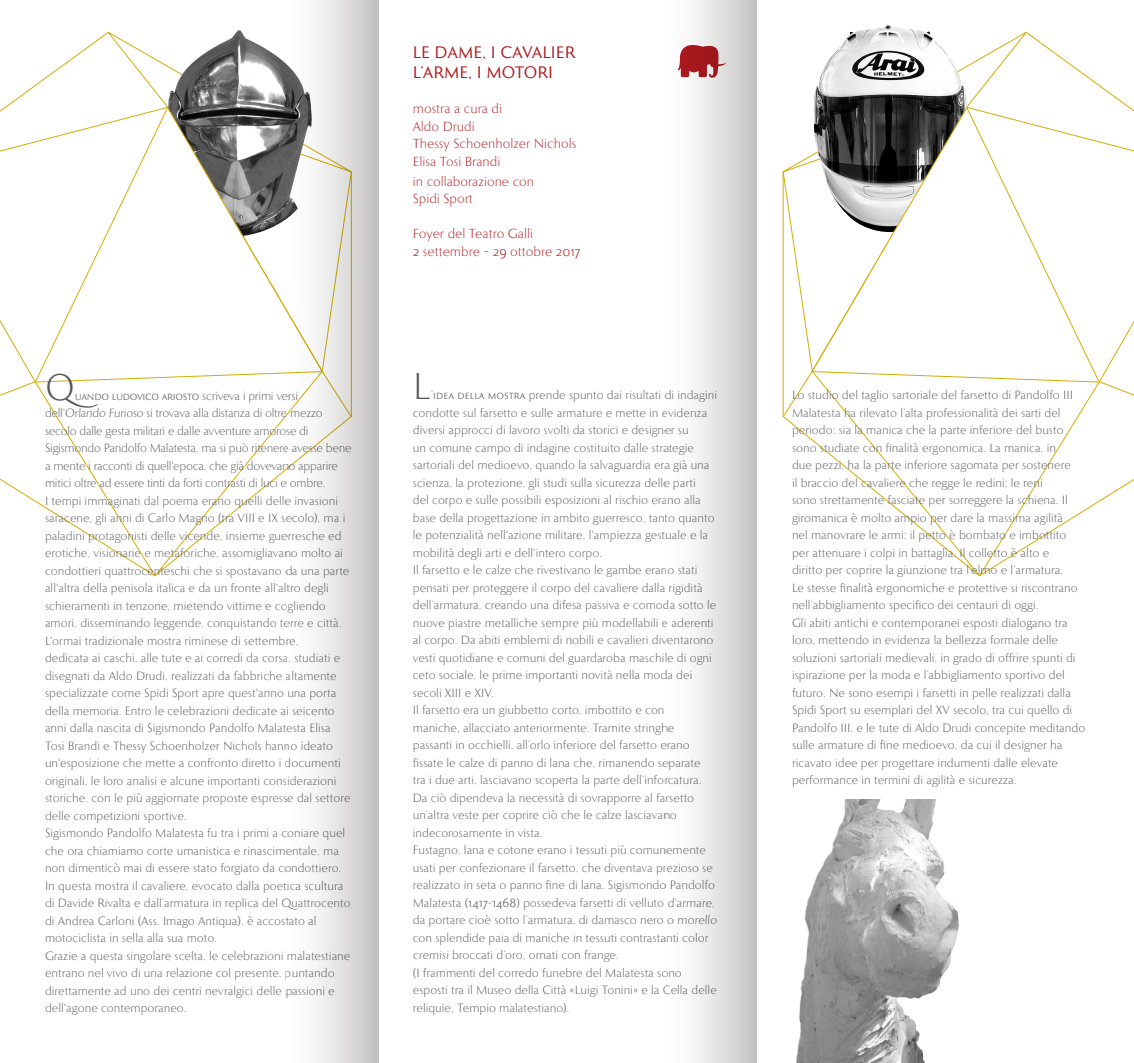
<style>
.page{position:relative;width:1134px;height:1063px;background:#fff}
.page>*{position:absolute;margin:0;border:0;box-sizing:border-box;transform-origin:0 0}
.t1{font:300 38.88px "Roma";color:#57585a}
.t2{font:17.5px "Roma";color:#ae1a1e}
.t3{font:300 13.75px "Roma";color:#ae1a1e}
.t4{font:300 12.5px/17.5px "Roma";color:#57585a}
.t5{font:300 12.5px/17.5px "Roma";letter-spacing:-.02em;color:#57585a}
</style>
<div class="page">
<svg style="left:0;top:31px;width:287px;height:546px"></svg>
<img style="left:859px;top:25px;width:63px;height:6px">
<img style="left:796px;top:800px;width:163px;height:263px">
<svg style="left:782px;top:31px;width:352px;height:546px"></svg>
<div style="left:665px;top:0;width:91px;height:1063px;background:linear-gradient(to right,#fff,#c7c6c5)"></div>
<svg style="left:287px;top:0;width:91px;height:1063px"></svg>
<p class="t1" style="left:45px;top:363px;width:54px">Q</p>
<p class="t5" style="left:45px;top:387px;width:308px;text-indent:30px">uando ludovico ariosto scriveva i primi versi dell'Orlando Furioso si trovava alla distanza di oltre mezzo secolo dalle gesta militari e dalle avventure amorose di Sigismondo Pandolfo Malatesta, ma si può ritenere avesse bene a mente i racconti di quell'epoca, che già dovevano apparire mitici oltre ad essere tinti da forti contrasti di luci e ombre.</p>
<p class="t4" style="left:45px;top:492px;width:306px">I tempi immaginati dal poema erano quelli delle invasioni saracene, gli anni di Carlo Magno (tra VIII e IX secolo), ma i paladini protagonisti delle vicende, insieme guerresche ed erotiche, visionarie e metaforiche, assomigliavano molto ai condottieri quattrocenteschi che si spostavano da una parte all'altra della penisola italica e da un fronte all'altro degli schieramenti in tenzone, mietendo vittime e cogliendo amori, disseminando leggende, conquistando terre e città.</p>
<p class="t4" style="left:45px;top:632px;width:307px">L'ormai tradizionale mostra riminese di settembre,<br>dedicata ai caschi, alle tute e ai corredi da corsa, studiati e disegnati da Aldo Drudi, realizzati da fabbriche altamente specializzate come Spidi Sport apre quest'anno una porta della memoria. Entro le celebrazioni dedicate ai seicento anni dalla nascita di Sigismondo Pandolfo Malatesta Elisa Tosi Brandi e Thessy Schoenholzer Nichols hanno ideato un'esposizione che mette a confronto diretto i documenti originali, le loro analisi e alcune importanti considerazioni storiche, con le più aggiornate proposte espresse dal settore delle competizioni sportive.</p>
<p class="t4" style="left:45px;top:824px;width:307px">Sigismondo Pandolfo Malatesta fu tra i primi a coniare quel che ora chiamiamo corte umanistica e rinascimentale, ma non dimenticò mai di essere stato forgiato da condottiero.<br>In questa mostra il cavaliere, evocato dalla poetica scultura di Davide Rivalta e dall’armatura in replica del Quattrocento di Andrea Carloni (Ass. Imago Antiqua), è accostato al motociclista in sella alla sua moto.</p>
<p class="t4" style="left:45px;top:947px;width:307px">Grazie a questa singolare scelta, le celebrazioni malatestiane entrano nel vivo di una relazione col presente, puntando direttamente ad uno dei centri nevralgici delle passioni e dell'agone contemporaneo.</p>
<p class="t2" style="left:413px;top:41px;width:164px">LE DAME, I CAVALIER</p>
<p class="t2" style="left:413px;top:61px;width:142px">L’ARME, I MOTORI</p>
<p class="t3" style="left:413px;top:100px;width:91px">mostra a cura di</p>
<p class="t3" style="left:413px;top:118px;width:63px">Aldo Drudi</p>
<p class="t3" style="left:413px;top:135px;width:165px">Thessy Schoenholzer Nichols</p>
<p class="t3" style="left:413px;top:153px;width:89px">Elisa Tosi Brandi</p>
<p class="t3" style="left:413px;top:173px;width:123px">in collaborazione con</p>
<p class="t3" style="left:413px;top:190px;width:62px">Spidi Sport</p>
<p class="t3" style="left:413px;top:225px;width:122px">Foyer del Teatro Galli</p>
<p class="t3" style="left:413px;top:243px;width:169px">2 settembre – 29 ottobre 2017</p>
<p class="t1" style="left:413px;top:363px;width:20px">L</p>
<p class="t4" style="left:413px;top:386px;width:306px;text-indent:18px">’idea della mostra prende spunto dai risultati di indagini condotte sul farsetto e sulle armature e mette in evidenza diversi approcci di lavoro svolti da storici e designer su<br>un comune campo di indagine costituito dalle strategie sartoriali del medioevo, quando la salvaguardia era già una scienza, la protezione, gli studi sulla sicurezza delle parti<br>del corpo e sulle possibili esposizioni al rischio erano alla base della progettazione in ambito guerresco, tanto quanto le potenzialità nell'azione militare, l'ampiezza gestuale e la mobilità degli arti e dell'intero corpo.</p>
<p class="t4" style="left:413px;top:561px;width:305px">Il farsetto e le calze che rivestivano le gambe erano stati pensati per proteggere il corpo del cavaliere dalla rigidità dell’armatura, creando una difesa passiva e comoda sotto le nuove piastre metalliche sempre più modellabili e aderenti al corpo. Da abiti emblemi di nobili e cavalieri diventarono vesti quotidiane e comuni del guardaroba maschile di ogni ceto sociale, le prime importanti novità nella moda dei secoli XIII e XIV.</p>
<p class="t4" style="left:413px;top:701px;width:290px">Il farsetto era un giubbetto corto, imbottito e con maniche, allacciato anteriormente. Tramite stringhe passanti in occhielli, all’orlo inferiore del farsetto erano fissate le calze di panno di lana che, rimanendo separate tra i due arti, lasciavano scoperta la parte dell’inforcatura.<br>Da ciò dipendeva la necessità di sovrapporre al farsetto un’altra veste per coprire ciò che le calze lasciavano indecorosamente in vista.</p>
<p class="t4" style="left:413px;top:841px;width:307px">Fustagno, lana e cotone erano i tessuti più comunemente usati per confezionare il farsetto, che diventava prezioso se realizzato in seta o panno fine di lana. Sigismondo Pandolfo Malatesta (1417-1468) possedeva farsetti di velluto d’armare, da portare cioè sotto l’armatura, di damasco nero o morello con splendide paia di maniche in tessuti contrastanti color cremisi broccati d’oro, ornati con frange.</p>
<p class="t4" style="left:413px;top:964px;width:306px">(I frammenti del corredo funebre del Malatesta sono esposti tra il Museo della Città «Luigi Tonini» e la Cella delle reliquie, Tempio malatestiano).</p>
<p class="t4" style="left:792px;top:386px;width:287px">Lo studio del taglio sartoriale del farsetto di Pandolfo III Malatesta ha rilevato l’alta professionalità dei sarti del periodo: sia la manica che la parte inferiore del busto sono studiate con finalità ergonomica. La manica, in due pezzi, ha la parte inferiore sagomata per sostenere il braccio del cavaliere che regge le redini; le reni<br>sono strettamente fasciate per sorreggere la schiena. Il giromanica è molto ampio per dare la massima agilità nel manovrare le armi; il petto è bombato e imbottito per attenuare i colpi in battaglia. Il colletto è alto e diritto per coprire la giunzione tra l’elmo e l’armatura.<br>Le stesse finalità ergonomiche e protettive si riscontrano nell’abbigliamento specifico dei centauri di oggi.</p>
<p class="t4" style="left:792px;top:614px;width:295px">Gli abiti antichi e contemporanei esposti dialogano tra loro, mettendo in evidenza la bellezza formale delle soluzioni sartoriali medievali, in grado di offrire spunti di ispirazione per la moda e l’abbigliamento sportivo del futuro. Ne sono esempi i farsetti in pelle realizzati dalla Spidi Sport su esemplari del XV secolo, tra cui quello di Pandolfo III, e le tute di Aldo Drudi concepite meditando sulle armature di fine medioevo, da cui il designer ha ricavato idee per progettare indumenti dalle elevate performance in termini di agilità e sicurezza.</p>
</div>
